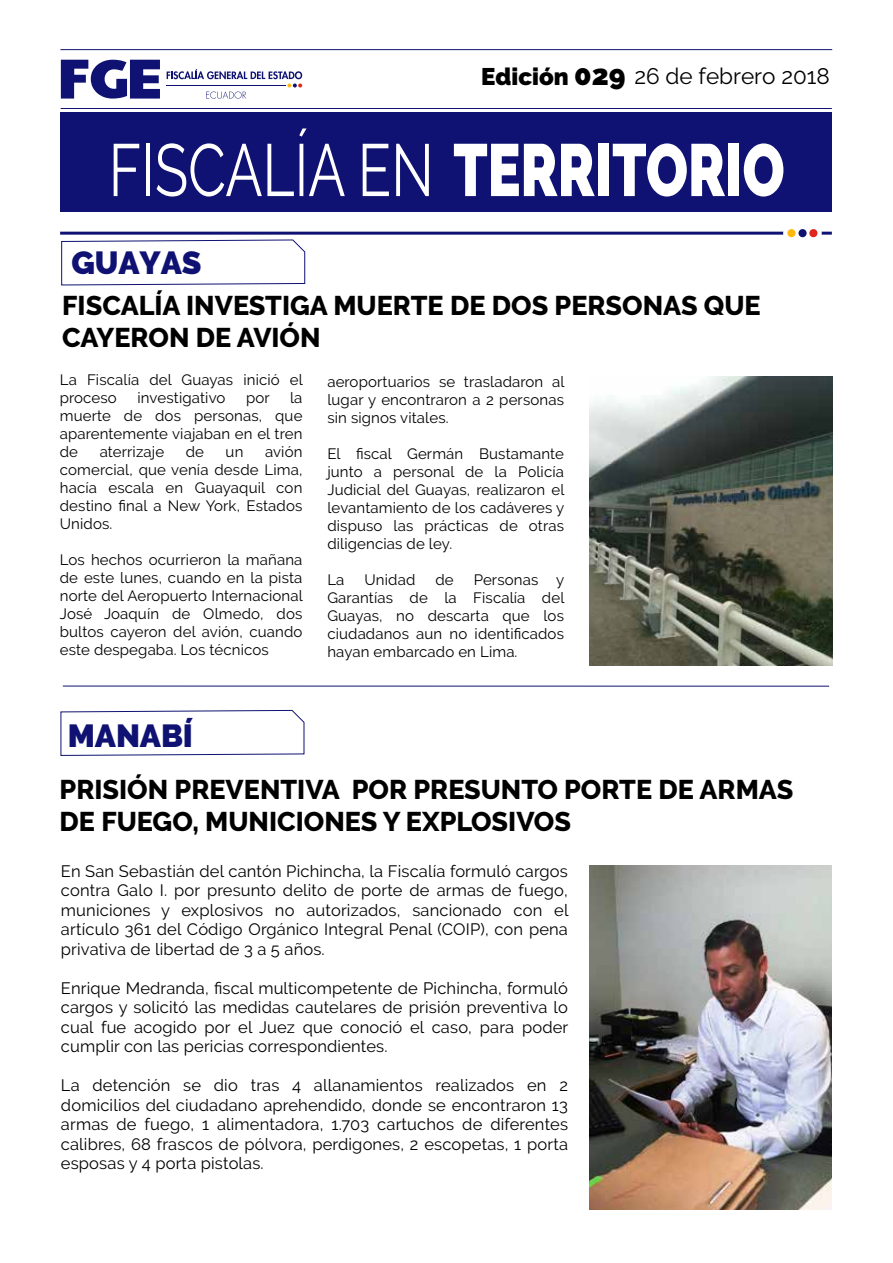
<style>
.page{position:relative;width:893px;height:1263px;background:#fff}
.page>*{position:absolute;margin:0;border:0;box-sizing:border-box;transform-origin:0 0}
.t1{font:900 31.8px "Raleway";letter-spacing:-.005em;color:#0f1272}
.t2{font:800 27px/31.5px "Raleway";color:#000}
.t3{font:22.5px "Raleway";color:#000}
.t4{font:16.5px/19.5px "Raleway";letter-spacing:.01em;color:#000;text-align:justify}
.t5{font:15px/18px "Raleway";letter-spacing:.01em;color:#000;text-align:justify}
.s1{font-weight:900;font-size:24px}
.s2{font-weight:900;font-size:28.5px}
</style>
<div class="page">
<div style="left:61px;top:112px;width:771px;height:100px;background:#0f1272"></div>
<hr style="left:60px;top:232px;width:772px;height:3px;background:#0f1272">
<hr style="left:61px;top:108px;width:771px;height:1px;background:#0f1272">
<hr style="left:60px;top:49px;width:772px;height:1px;background:#0f1272">
<svg style="left:454px;top:144px;width:141px;height:52px"></svg>
<div style="left:598px;top:144px;width:11px;height:52px;background:#fff"></div>
<svg style="left:613px;top:143px;width:112px;height:54px"></svg>
<div style="left:728px;top:144px;width:11px;height:52px;background:#fff"></div>
<svg style="left:744px;top:143px;width:39px;height:54px"></svg>
<svg style="left:114px;top:144px;width:25px;height:52px"></svg>
<hr style="left:146px;top:144px;width:4px;height:52px;background:#fff">
<svg style="left:157px;top:128px;width:188px;height:69px"></svg>
<svg style="left:363px;top:144px;width:26px;height:52px"></svg>
<svg style="left:396px;top:144px;width:33px;height:52px"></svg>
<div style="left:783px;top:225px;width:17px;height:16px;background:#fff;border-radius:50%"></div>
<div style="left:805px;top:225px;width:17px;height:16px;background:#fff;border-radius:50%"></div>
<div style="left:787px;top:229px;width:8px;height:8px;background:#ffb80f;border-radius:50%"></div>
<div style="left:798px;top:229px;width:9px;height:8px;background:#0f1272;border-radius:50%"></div>
<div style="left:809px;top:229px;width:8px;height:8px;background:#e1251b;border-radius:50%"></div>
<svg style="left:61px;top:60px;width:99px;height:39px"></svg>
<hr style="left:166px;top:85px;width:120px;height:1px;background:#0f1272">
<svg style="left:167px;top:69px;width:135px;height:30px"></svg>
<hr style="left:63px;top:686px;width:766px;height:1px;background:#0f1272">
<svg style="left:60px;top:709px;width:245px;height:47px"></svg>
<svg style="left:61px;top:239px;width:244px;height:47px"></svg>
<img style="left:589px;top:376px;width:243px;height:289px">
<img style="left:589px;top:865px;width:243px;height:344px">
<h1 class="t1" style="left:72px;top:245px;width:131px">GUAYAS</h1>
<h3 class="t3" style="left:481px;top:63px;width:350px"><span class="s1">Edición</span> <span class="s2">029</span> 26 de febrero 2018</h3>
<h2 class="t2" style="left:62px;top:290px;width:700px">FISCALÍA INVESTIGA MUERTE DE DOS PERSONAS QUE<br>CAYERON DE AVIÓN</h2>
<p class="t5" style="left:60px;top:371px;width:245px">La Fiscalía del Guayas inició el proceso</p>
<p class="t5" style="left:60px;top:389px;width:244px;text-indent:230px">la muerte de dos personas, que aparentemente viajaban en el tren de</p>
<p class="t5" style="left:138px;top:389px;width:89px">investigativo</p>
<p class="t5" style="left:246px;top:389px;width:25px">por</p>
<p class="t5" style="left:60px;top:443px;width:244px;text-indent:205px">avión comercial, que venía desde Lima, hacía escala en Guayaquil con destino final a New York, Estados Unidos.</p>
<p class="t5" style="left:60px;top:551px;width:245px">Los hechos ocurrieron la mañana de este lunes, cuando en la pista norte del Aeropuerto Internacional José Joaquín de Olmedo, dos bultos cayeron del avión, cuando este despegaba. Los técnicos</p>
<p class="t5" style="left:100px;top:443px;width:66px">aterrizaje</p>
<p class="t5" style="left:186px;top:443px;width:20px">de</p>
<p class="t5" style="left:226px;top:443px;width:19px">un</p>
<p class="t5" style="left:327px;top:373px;width:239px">aeroportuarios se trasladaron al lugar y encontraron a 2 personas sin signos vitales.</p>
<p class="t5" style="left:327px;top:445px;width:239px">El fiscal Germán Bustamante junto a personal de la Policía Judicial del Guayas, realizaron el levantamiento de los cadáveres y dispuso las prácticas de otras diligencias de ley.</p>
<p class="t5" style="left:327px;top:571px;width:19px">La</p>
<p class="t5" style="left:364px;top:571px;width:52px">Unidad</p>
<p class="t5" style="left:435px;top:571px;width:20px">de</p>
<p class="t5" style="left:327px;top:571px;width:239px;text-indent:146px">Personas y Garantías de la Fiscalía del Guayas, no descarta que los ciudadanos aun no identificados hayan embarcado en Lima.</p>
<h1 class="t1" style="left:68px;top:717px;width:127px">MANABÍ</h1>
<h2 class="t2" style="left:60px;top:774px;width:735px">PRISIÓN PREVENTIVA POR PRESUNTO PORTE DE ARMAS<br>DE FUEGO, MUNICIONES Y EXPLOSIVOS</h2>
<p class="t4" style="left:61px;top:861px;width:509px">En San Sebastián del cantón Pichincha, la Fiscalía formuló cargos contra Galo I. por presunto delito de porte de armas de fuego, municiones y explosivos no autorizados, sancionado con el artículo 361 del Código Orgánico Integral Penal (COIP), con pena privativa de libertad de 3 a 5 años.</p>
<p class="t4" style="left:61px;top:978px;width:509px">Enrique Medranda, fiscal multicompetente de Pichincha, formuló cargos y solicitó las medidas cautelares de prisión preventiva lo cual fue acogido por el Juez que conoció el caso, para poder cumplir con las pericias correspondientes.</p>
<p class="t4" style="left:61px;top:1075px;width:509px">La detención se dio tras 4 allanamientos realizados en 2 domicilios del ciudadano aprehendido, donde se encontraron 13 armas de fuego, 1 alimentadora, 1.703 cartuchos de diferentes calibres, 68 frascos de pólvora, perdigones, 2 escopetas, 1 porta esposas y 4 porta pistolas.</p>
</div>
